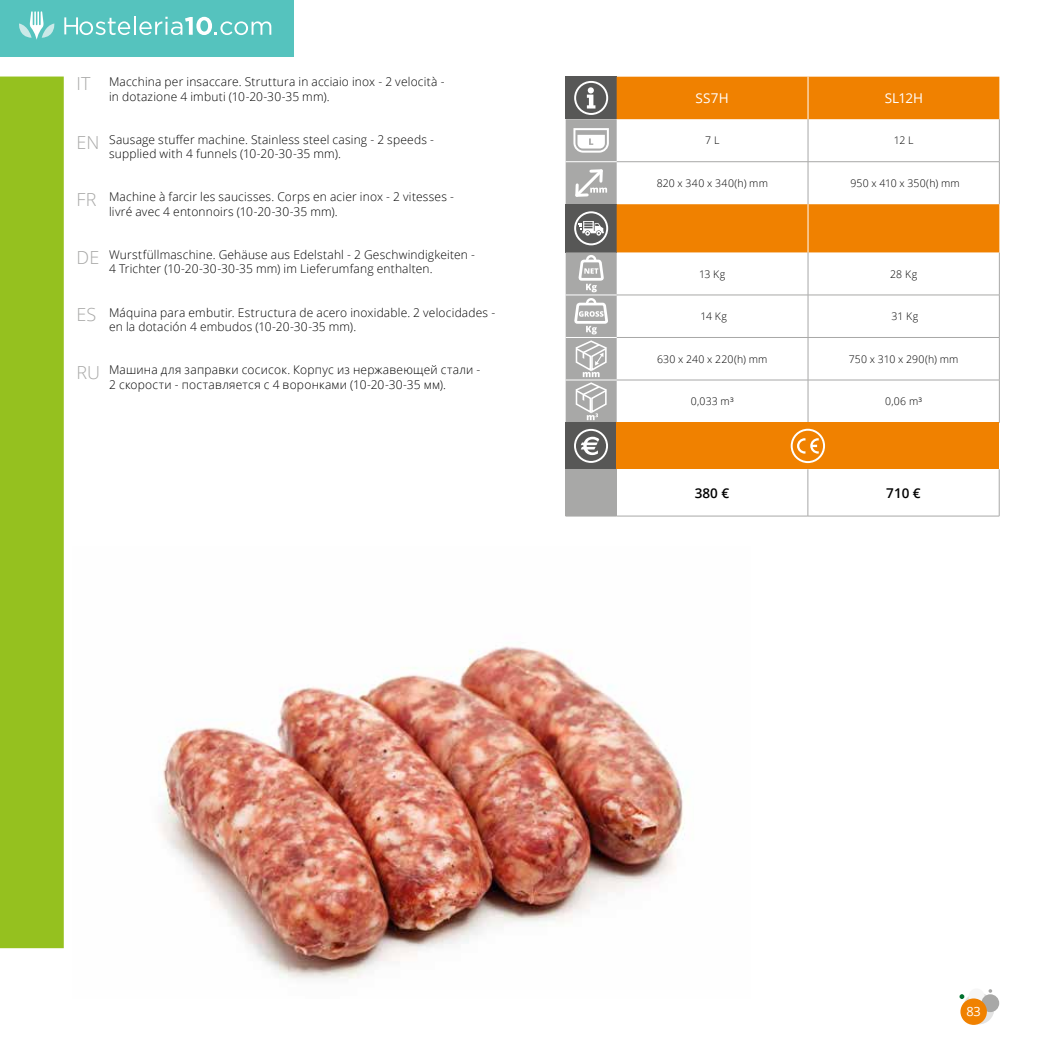
<style>
.page{position:relative;width:1063px;height:1063px;background:#fff}
.page>*{position:absolute;margin:0;border:0;box-sizing:border-box;transform-origin:0 0}
.t1{font:300 18px "Open Sans";color:#a8a8a7}
.t2{font:13.5px "Open Sans";color:#fff}
.t3{font:600 13.5px "Open Sans";color:#000}
.t4{font:12.75px "Open Sans";color:#fff}
.t5{font:300 12px/14.4px "Open Sans";letter-spacing:.015em;color:#000}
.t6{font:300 10.5px "Open Sans";letter-spacing:.02em;color:#000}
.t7{font:300 10.5px "Open Sans";letter-spacing:.04em;color:#000}
</style>
<div class="page">
<img style="left:159px;top:646px;width:526px;height:333px">
<div style="left:0;top:77px;width:64px;height:871px;background:#95c11f"></div>
<hr style="left:999px;top:119px;width:1px;height:43px;background:#a8a8a7">
<hr style="left:999px;top:162px;width:1px;height:42px;background:#a8a8a7">
<hr style="left:808px;top:337px;width:192px;height:1px;background:#a8a8a7">
<hr style="left:999px;top:252px;width:1px;height:43px;background:#a8a8a7">
<hr style="left:999px;top:295px;width:1px;height:42px;background:#a8a8a7">
<hr style="left:999px;top:338px;width:1px;height:42px;background:#a8a8a7">
<hr style="left:999px;top:380px;width:1px;height:42px;background:#a8a8a7">
<hr style="left:808px;top:422px;width:192px;height:1px;background:#a8a8a7">
<svg style="left:566px;top:77px;width:433px;height:346px"></svg>
<div style="left:566px;top:423px;width:51px;height:46px;background:#575756"></div>
<div style="left:617px;top:423px;width:382px;height:46px;background:#f08100"></div>
<div style="left:566px;top:469px;width:51px;height:47px;background:#a8a8a7"></div>
<hr style="left:808px;top:469px;width:1px;height:47px;background:#a8a8a7">
<hr style="left:999px;top:469px;width:1px;height:47px;background:#a8a8a7">
<hr style="left:566px;top:516px;width:51px;height:1px;background:#a8a8a7">
<hr style="left:617px;top:516px;width:191px;height:1px;background:#a8a8a7">
<hr style="left:808px;top:516px;width:191px;height:1px;background:#a8a8a7">
<svg style="left:581px;top:437px;width:18px;height:18px"></svg>
<div style="left:574px;top:429px;width:34px;height:34px;border:2px solid #fff;border-radius:50%"></div>
<svg style="left:797px;top:438px;width:22px;height:16px"></svg>
<div style="left:791px;top:429px;width:34px;height:34px;border:2px solid #fff;border-radius:50%"></div>
<div style="left:969px;top:988px;width:15px;height:16px;background:#f6f6f6;border-radius:50%"></div>
<svg style="left:960px;top:989px;width:34px;height:35px"></svg>
<div style="left:981px;top:994px;width:18px;height:18px;background:#a8a8a7;border-radius:50%"></div>
<div style="left:960px;top:998px;width:27px;height:27px;background:#f08100;border-radius:50%"></div>
<div style="left:0;top:0;width:293px;height:57px;background:#55c3be"></div>
<svg style="left:64px;top:16px;width:207px;height:19px"></svg>
<svg style="left:19px;top:11px;width:36px;height:29px"></svg>
<h1 class="t1" style="left:77px;top:71px;width:15px">IT</h1>
<p class="t5" style="left:109px;top:74px;width:337px">Macchina per insaccare. Struttura in acciaio inox - 2 velocità - in dotazione 4 imbuti (10-20-30-35 mm).</p>
<h1 class="t1" style="left:77px;top:130px;width:24px">EN</h1>
<p class="t5" style="left:109px;top:132px;width:326px">Sausage stuffer machine. Stainless steel casing - 2 speeds - supplied with 4 funnels (10-20-30-35 mm).</p>
<p class="t2" style="left:696px;top:89px;width:35px">SS7H</p>
<p class="t2" style="left:885px;top:89px;width:40px">SL12H</p>
<p class="t6" style="left:705px;top:133px;width:16px">7 L</p>
<p class="t6" style="left:894px;top:133px;width:21px">12 L</p>
<p class="t7" style="left:657px;top:176px;width:113px">820 x 340 x 340(h) mm</p>
<p class="t6" style="left:850px;top:176px;width:111px">950 x 410 x 350(h) mm</p>
<h1 class="t1" style="left:77px;top:187px;width:21px">FR</h1>
<p class="t5" style="left:109px;top:190px;width:346px">Machine à farcir les saucisses. Corps en acier inox - 2 vitesses - livré avec 4 entonnoirs (10-20-30-35 mm).</p>
<h1 class="t1" style="left:77px;top:245px;width:24px">DE</h1>
<p class="t5" style="left:109px;top:247px;width:367px">Wurstfüllmaschine. Gehäuse aus Edelstahl - 2 Geschwindigkeiten -<br>4 Trichter (10-20-30-30-35 mm) im Lieferumfang enthalten.</p>
<h1 class="t1" style="left:77px;top:302px;width:21px">ES</h1>
<p class="t5" style="left:109px;top:305px;width:388px">Máquina para embutir. Estructura de acero inoxidable. 2 velocidades - en la dotación 4 embudos (10-20-30-35 mm).</p>
<h1 class="t1" style="left:77px;top:360px;width:25px">RU</h1>
<p class="t5" style="left:109px;top:362px;width:373px">Машина для заправки сосисок. Корпус из нержавеющей стали -<br>2 скорости - поставляется с 4 воронками (10-20-30-35 мм).</p>
<p class="t6" style="left:699px;top:267px;width:28px">13 Kg</p>
<p class="t6" style="left:890px;top:267px;width:28px">28 Kg</p>
<p class="t6" style="left:700px;top:309px;width:28px">14 Kg</p>
<p class="t6" style="left:892px;top:309px;width:28px">31 Kg</p>
<p class="t6" style="left:657px;top:352px;width:112px">630 x 240 x 220(h) mm</p>
<p class="t6" style="left:849px;top:352px;width:111px">750 x 310 x 290(h) mm</p>
<p class="t6" style="left:691px;top:394px;width:44px">0,033 m³</p>
<p class="t6" style="left:885px;top:394px;width:38px">0,06 m³</p>
<p class="t3" style="left:695px;top:484px;width:36px">380 €</p>
<p class="t3" style="left:886px;top:484px;width:36px">710 €</p>
<p class="t4" style="left:967px;top:1003px;width:16px">83</p>
</div>
